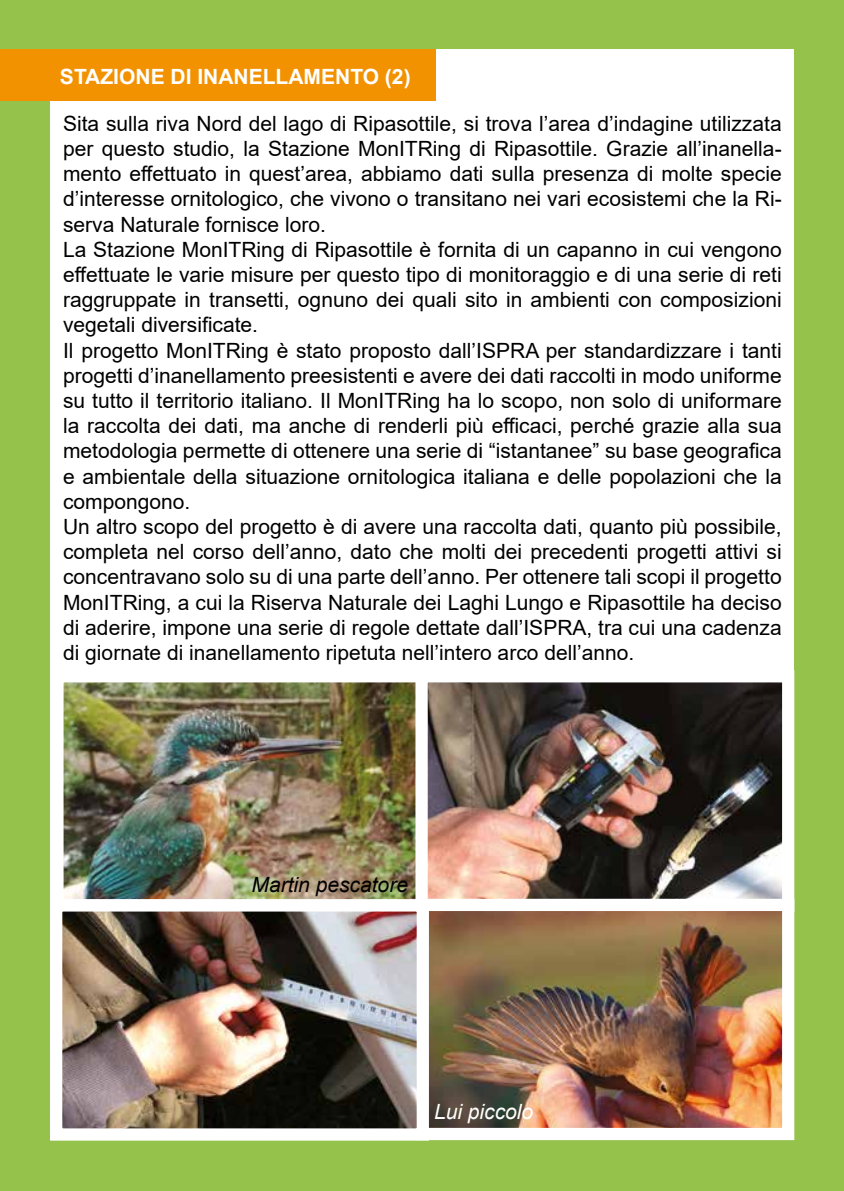
<style>
.page{position:relative;width:844px;height:1191px;background:#fff}
.page>*{position:absolute;margin:0;border:0;box-sizing:border-box;transform-origin:0 0}
.t1{font:21px/25.2px "Arial";color:#000}
.t2{font:700 21px "Arial";color:#fff}
.t3{font:italic 21px "Arial";color:#000}
.t4{font:italic 21px "Arial";color:#fff}
</style>
<div class="page">
<div style="left:0;top:0;width:843px;height:1191px;background:#94c24a"></div>
<div style="left:51px;top:50px;width:743px;height:1090px;background:#fff"></div>
<div style="left:0;top:50px;width:435px;height:51px;background:#f39200"></div>
<img style="left:64px;top:683px;width:351px;height:215px">
<div style="left:51px;top:670px;width:379px;height:241px;border:12px solid #fff"></div>
<img style="left:428px;top:683px;width:353px;height:215px">
<img style="left:429px;top:911px;width:352px;height:216px">
<img style="left:63px;top:912px;width:353px;height:215px">
<div style="left:50px;top:899px;width:379px;height:241px;border:12px solid #fff"></div>
<p class="t2" style="left:60px;top:61px;width:352px">STAZIONE DI INANELLAMENTO (2)</p>
<p class="t1" style="left:63px;top:111px;width:720px">Sita sulla riva Nord del lago di Ripasottile, si trova l’area d’indagine utilizzata per questo studio, la Stazione MonITRing di Ripasottile. Grazie all’inanella&shy;mento effettuato in quest’area, abbiamo dati sulla presenza di molte specie d’interesse ornitologico, che vivono o transitano nei vari ecosistemi che la Ri&shy;serva Naturale fornisce loro.<br>La Stazione MonITRing di Ripasottile è fornita di un capanno in cui vengono effettuate le varie misure per questo tipo di monitoraggio e di una serie di reti raggruppate in transetti, ognuno dei quali sito in ambienti con composizioni vegetali diversificate.<br>Il progetto MonITRing è stato proposto dall’ISPRA per standardizzare i tanti progetti d’inanellamento preesistenti e avere dei dati raccolti in modo uniforme su tutto il territorio italiano. Il MonITRing ha lo scopo, non solo di uniformare la raccolta dei dati, ma anche di renderli più efficaci, perché grazie alla sua metodologia permette di ottenere una serie di “istantanee” su base geografica e ambientale della situazione ornitologica italiana e delle popolazioni che la compongono.<br>Un altro scopo del progetto è di avere una raccolta dati, quanto più possibile, completa nel corso dell’anno, dato che molti dei precedenti progetti attivi si concentravano solo su di una parte dell’anno. Per ottenere tali scopi il progetto MonITRing, a cui la Riserva Naturale dei Laghi Lungo e Ripasottile ha deciso di aderire, impone una serie di regole dettate dall’ISPRA, tra cui una cadenza di giornate di inanellamento ripetuta nell’intero arco dell’anno.</p>
<p class="t3" style="left:251px;top:870px;width:158px">Martin pescatore</p>
<p class="t4" style="left:434px;top:1098px;width:101px">Lui piccolo</p>
</div>
